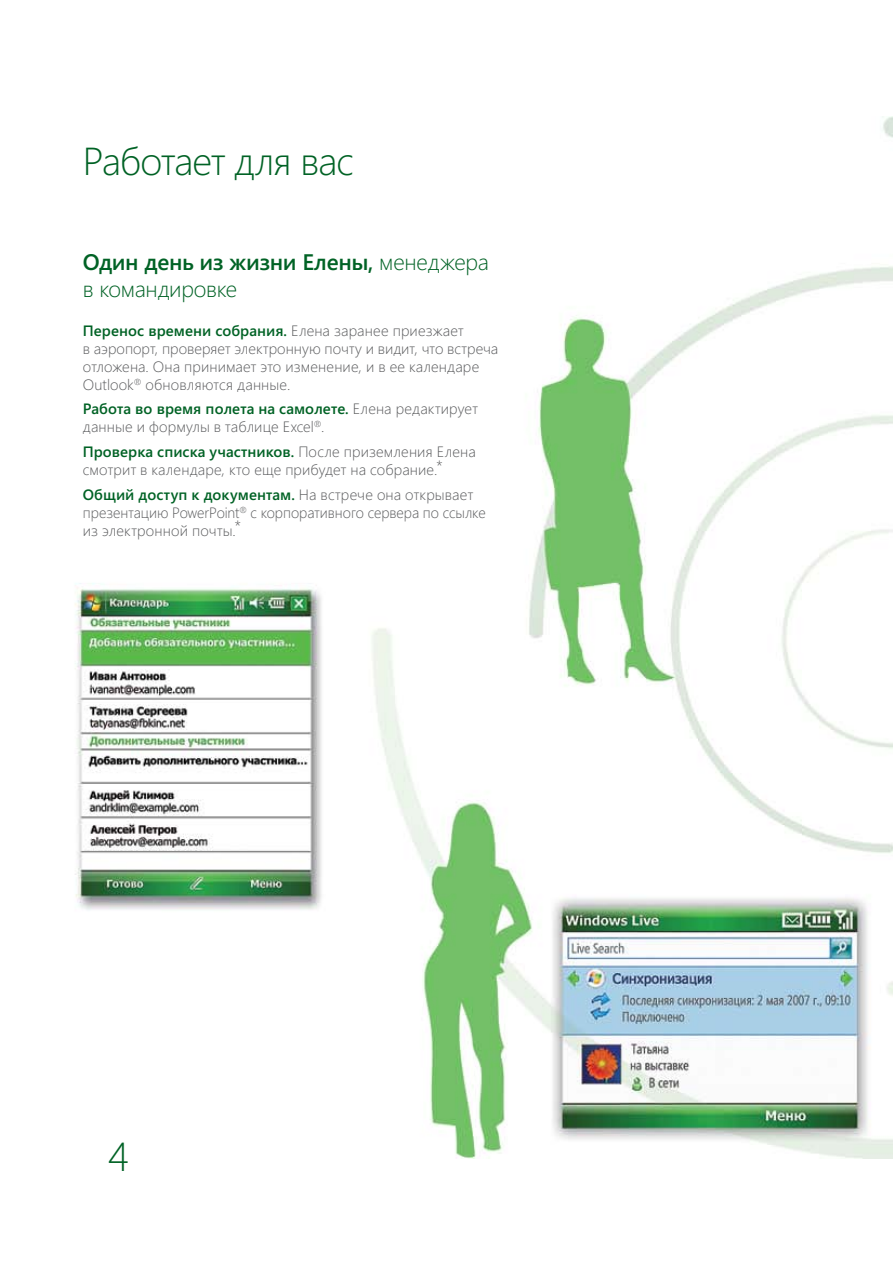
<style>
.page{position:relative;width:893px;height:1263px;background:#fff}
.page>*{position:absolute;margin:0;border:0;box-sizing:border-box;transform-origin:0 0}
.t1{font:300 40.5px "Segoe";color:#006225}
.t2{font:300 39px "Segoe";letter-spacing:-.03em;color:#006225}
.t3{font:300 22.5px/27px "Segoe";letter-spacing:-.01em;color:#006225}
.t4{font:300 15px/18px "Segoe";letter-spacing:.005em;color:#58595b}
.s1{font-weight:600}
.s2{font-weight:600;color:#006225}
</style>
<div class="page">
<img style="left:75px;top:117px;width:818px;height:1041px">
<h2 class="t2" style="left:83px;top:134px;width:272px">Работает для вас</h2>
<h3 class="t3" style="left:83px;top:248px;width:408px"><span class="s1">Один день из жизни Елены,</span> менеджера в командировке</h3>
<p class="t4" style="left:83px;top:321px;width:417px"><span class="s2">Перенос времени собрания.</span> Елена заранее приезжает<br>в аэропорт, проверяет электронную почту и видит, что встреча отложена. Она принимает это изменение, и в ее календаре Outlook<sup>®</sup> обновляются данные.</p>
<p class="t4" style="left:83px;top:400px;width:396px"><span class="s2">Работа во время полета на самолете.</span> Елена редактирует данные и формулы в таблице Excel<sup>®</sup>.</p>
<p class="t4" style="left:83px;top:442px;width:394px"><span class="s2">Проверка списка участников.</span> После приземления Елена смотрит в календаре, кто еще прибудет на собрание.*</p>
<p class="t4" style="left:83px;top:485px;width:404px"><span class="s2">Общий доступ к документам.</span> На встрече она открывает презентацию PowerPoint<sup>®</sup> с корпоративного сервера по ссылке из электронной почты.*</p>
<h1 class="t1" style="left:108px;top:1129px;width:22px">4</h1>
</div>
